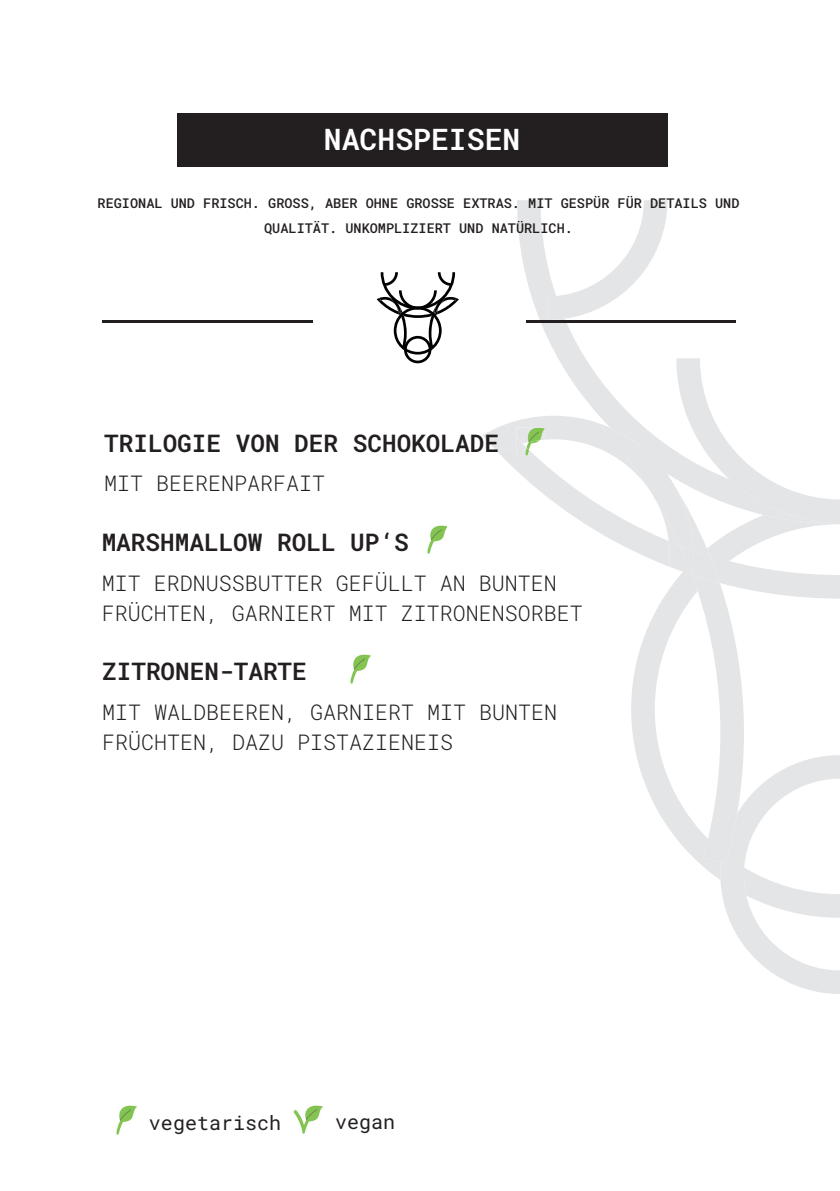
<style>
.page{position:relative;width:840px;height:1191px;background:#fff}
.page>*{position:absolute;margin:0;border:0;box-sizing:border-box;transform-origin:0 0}
.t1{font:600 29.8px "Roboto Mono";color:#fff}
.t2{font:600 24.4px "Roboto Mono";color:#231f20}
.t3{font:300 21.6px/30px "Roboto Mono";color:#231f20}
.t4{font:20px "Roboto Mono";color:#231f20}
.t5{font:500 13.6px/24.4px "Roboto Mono";color:#231f20;text-align:center}
</style>
<div class="page">
<svg style="left:517px;top:200px;width:219px;height:158px"></svg>
<svg style="left:547px;top:200px;width:120px;height:120px"></svg>
<div style="left:177px;top:113px;width:490px;height:54px;background:#231f20"></div>
<hr style="left:102px;top:320px;width:210px;height:2px;background:#231f20">
<hr style="left:525px;top:320px;width:210px;height:2px;background:#231f20">
<svg style="left:376px;top:272px;width:82px;height:91px"></svg>
<svg style="left:483px;top:358px;width:356px;height:636px"></svg>
<img style="left:116px;top:1106px;width:20px;height:28px">
<img style="left:294px;top:1105px;width:28px;height:28px">
<img style="left:427px;top:525px;width:19px;height:29px">
<img style="left:350px;top:654px;width:20px;height:29px">
<h1 class="t1" style="left:324px;top:119px;width:198px">NACHSPEISEN</h1>
<p class="t5" style="left:97px;top:191px;width:643px">REGIONAL UND FRISCH. GROSS, ABER OHNE GROSSE EXTRAS. MIT GESPÜR FÜR DETAILS UND<br>QUALITÄT. UNKOMPLIZIERT UND NATÜRLICH.</p>
<p class="t2" style="left:104px;top:426px;width:396px">TRILOGIE VON DER SCHOKOLADE</p>
<p class="t3" style="left:104px;top:468px;width:222px">MIT BEERENPARFAIT</p>
<p class="t2" style="left:102px;top:525px;width:308px">MARSHMALLOW ROLL UP‘S</p>
<p class="t3" style="left:102px;top:567px;width:482px">MIT ERDNUSSBUTTER GEFÜLLT AN BUNTEN<br>FRÜCHTEN, GARNIERT MIT ZITRONENSORBET</p>
<p class="t2" style="left:102px;top:654px;width:206px">ZITRONEN-TARTE</p>
<p class="t3" style="left:102px;top:696px;width:456px">MIT WALDBEEREN, GARNIERT MIT BUNTEN<br>FRÜCHTEN, DAZU PISTAZIENEIS</p>
<p class="t4" style="left:149px;top:1108px;width:133px">vegetarisch</p>
<p class="t4" style="left:335px;top:1107px;width:61px">vegan</p>
</div>
